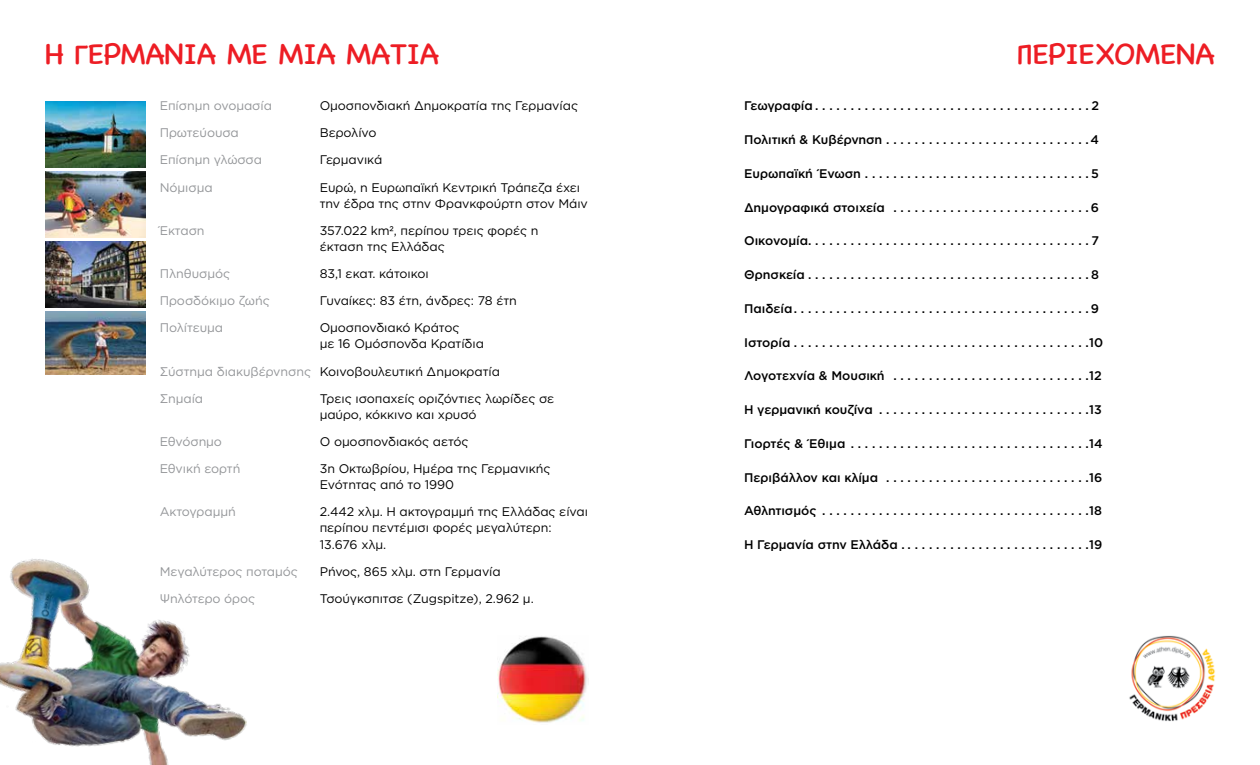
<style>
.page{position:relative;width:1260px;height:765px;background:#fff}
.page>*{position:absolute;margin:0;border:0;box-sizing:border-box;transform-origin:0 0}
.t1{font:30px "Chalkboard SE";letter-spacing:-.01em;color:#ed1d24}
.t2{font:500 12.5px "Gotham Greek";color:#000}
.t3{font:12.5px/16.2px "Gotham Greek";letter-spacing:-.005em;color:#000}
.t4{font:12.5px/27px "Gotham Greek";letter-spacing:-.005em;color:#939598}
.t5{font:500 12.5px "Gotham Greek";letter-spacing:-.02em;color:#000}
.s1{color:#000}
</style>
<div class="page">
<img style="left:498px;top:636px;width:91px;height:87px">
<img style="left:0;top:558px;width:247px;height:207px">
<img style="left:45px;top:101px;width:100px;height:67px">
<img style="left:45px;top:172px;width:100px;height:66px">
<img style="left:45px;top:241px;width:100px;height:67px">
<img style="left:45px;top:312px;width:100px;height:62px">
<img style="left:1129px;top:635px;width:86px;height:87px">
<h1 class="t1" style="left:45px;top:28px;width:395px">Η ΓΕΡΜΑΝΊΑ ΜΕ ΜΊΑ ΜΑΤΙΆ</h1>
<p class="t4" style="left:160px;top:92px;width:114px">Επίσημη ονομασία</p>
<p class="t3" style="left:320px;top:98px;width:260px">Ομοσπονδιακή Δημοκρατία της Γερμανίας</p>
<p class="t4" style="left:160px;top:119px;width:81px">Πρωτεύουσα</p>
<p class="t3" style="left:320px;top:125px;width:58px">Βερολίνο</p>
<p class="t4" style="left:160px;top:146px;width:104px">Επίσημη γλώσσα</p>
<p class="t3" style="left:320px;top:152px;width:64px">Γερμανικά</p>
<p class="t4" style="left:160px;top:173px;width:54px">Νόμισμα</p>
<p class="t3" style="left:320px;top:179px;width:270px">Ευρώ, η Ευρωπαϊκή Κεντρική Τράπεζα έχει την έδρα της στην Φρανκφούρτη στον Μάιν</p>
<p class="t4" style="left:160px;top:217px;width:46px">Έκταση</p>
<p class="t3" style="left:320px;top:222px;width:220px">357.022 km², περίπου τρεις φορές η έκταση της Ελλάδας</p>
<p class="t4" style="left:160px;top:260px;width:72px">Πληθυσμός</p>
<p class="t3" style="left:320px;top:265px;width:111px">83,1 εκατ. κάτοικοι</p>
<p class="t4" style="left:160px;top:287px;width:112px">Προσδόκιμο ζωής</p>
<p class="t3" style="left:320px;top:292px;width:199px">Γυναίκες: 83 έτη, άνδρες: 78 έτη</p>
<p class="t4" style="left:160px;top:314px;width:65px">Πολίτευμα</p>
<p class="t3" style="left:320px;top:319px;width:166px">Ομοσπονδιακό Κράτος<br>με 16 Ομόσπονδα Κρατίδια</p>
<p class="t4" style="left:160px;top:357px;width:342px">Σύστημα διακυβέρνησης <span class="s1">Κοινοβουλευτική Δημοκρατία<br></span>Σημαία</p>
<p class="t3" style="left:320px;top:390px;width:236px">Τρεις ισοπαχείς οριζόντιες λωρίδες σε μαύρο, κόκκινο και χρυσό</p>
<p class="t4" style="left:160px;top:428px;width:64px">Εθνόσημο</p>
<p class="t3" style="left:320px;top:433px;width:150px">Ο ομοσπονδιακός αετός</p>
<p class="t4" style="left:160px;top:455px;width:82px">Εθνική εορτή</p>
<p class="t3" style="left:320px;top:460px;width:232px">3η Οκτωβρίου, Ημέρα της Γερμανικής<br>Ενότητας από το 1990</p>
<p class="t4" style="left:160px;top:498px;width:78px">Ακτογραμμή</p>
<p class="t3" style="left:320px;top:503px;width:270px">2.442 χλμ. Η ακτογραμμή της Ελλάδας είναι περίπου πεντέμισι φορές μεγαλύτερη:<br>13.676 χλμ.</p>
<p class="t4" style="left:160px;top:558px;width:140px">Μεγαλύτερος ποταμός</p>
<p class="t3" style="left:320px;top:563px;width:183px">Ρήνος, 865 χλμ. στη Γερμανία</p>
<p class="t4" style="left:160px;top:585px;width:97px">Ψηλότερο όρος</p>
<p class="t3" style="left:320px;top:590px;width:216px">Τσούγκσπιτσε (Zugspitze), 2.962 μ.</p>
<h1 class="t1" style="left:1017px;top:28px;width:200px">ΠΕΡΙΕΧΌΜΕΝΑ</h1>
<p class="t2" style="left:744px;top:99px;width:356px">Γεωγραφία . . . . . . . . . . . . . . . . . . . . . . . . . . . . . . . . . . . . . . 2</p>
<p class="t5" style="left:744px;top:133px;width:356px">Πολιτική &amp; Κυβέρνηση . . . . . . . . . . . . . . . . . . . . . . . . . . . . 4</p>
<p class="t2" style="left:744px;top:166px;width:356px">Ευρωπαϊκή Ένωση . . . . . . . . . . . . . . . . . . . . . . . . . . . . . . . 5</p>
<p class="t2" style="left:744px;top:200px;width:356px">Δημογραφικά στοιχεία . . . . . . . . . . . . . . . . . . . . . . . . . . . 6</p>
<p class="t2" style="left:744px;top:234px;width:356px">Οικονομία........................................7</p>
<p class="t2" style="left:744px;top:268px;width:356px">Θρησκεία . . . . . . . . . . . . . . . . . . . . . . . . . . . . . . . . . . . . . . . 8</p>
<p class="t2" style="left:744px;top:301px;width:356px">Παιδεία . . . . . . . . . . . . . . . . . . . . . . . . . . . . . . . . . . . . . . . . . 9</p>
<p class="t2" style="left:744px;top:335px;width:361px">Ιστορία . . . . . . . . . . . . . . . . . . . . . . . . . . . . . . . . . . . . . . . . . 10</p>
<p class="t2" style="left:744px;top:369px;width:359px">Λογοτεχνία &amp; Μουσική . . . . . . . . . . . . . . . . . . . . . . . . . . . 12</p>
<p class="t2" style="left:744px;top:403px;width:359px">Η γερμανική κουζίνα . . . . . . . . . . . . . . . . . . . . . . . . . . . . . 13</p>
<p class="t2" style="left:744px;top:436px;width:360px">Γιορτές &amp; Έθιμα . . . . . . . . . . . . . . . . . . . . . . . . . . . . . . . . . 14</p>
<p class="t2" style="left:744px;top:470px;width:360px">Περιβάλλον και κλίμα . . . . . . . . . . . . . . . . . . . . . . . . . . . . 16</p>
<p class="t2" style="left:744px;top:504px;width:359px">Αθλητισμός . . . . . . . . . . . . . . . . . . . . . . . . . . . . . . . . . . . . . 18</p>
<p class="t2" style="left:744px;top:538px;width:360px">Η Γερμανία στην Ελλάδα . . . . . . . . . . . . . . . . . . . . . . . . . . 19</p>
</div>
